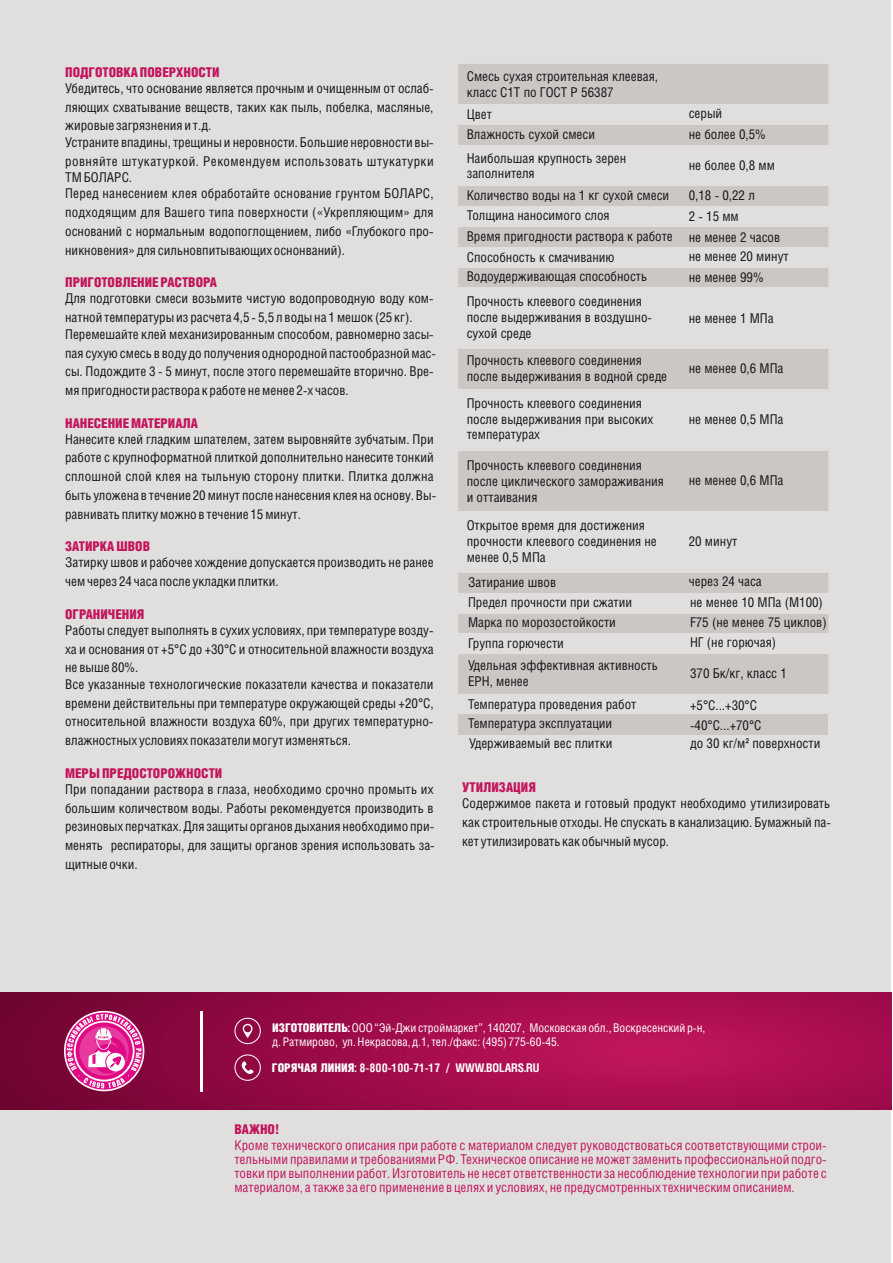
<style>
.page{position:relative;width:893px;height:1263px;background:#fff}
.page>*{position:absolute;margin:0;border:0;box-sizing:border-box;transform-origin:0 0}
.t1{font:13.5px/18.9px "Helios Cond C";color:#151616}
.t2{font:13.5px/14.1px "Helios Cond C";color:#c3155c;text-align:justify}
.t3{font:13.5px "Helios Cond Black C";color:#c3155c}
.t4{font:13.5px/18.9px "Helios Cond C";letter-spacing:.02em;color:#151616}
.t5{font:12px/14.5px "Helios Cond C";color:#fff}
.t6{font:700 12px "Helios Cond C";color:#fff}
.s1{font-family:"Arial Narrow"}
.s2{font-family:"Helios Cond Black C"}
.s3{font-weight:700}
.s4{font-family:"Helios Cond Black C";font-weight:400}
</style>
<div class="page">
<div style="left:0;top:0;width:891px;height:1263px;background:#e0dfde"></div>
<svg style="left:0;top:992px;width:891px;height:117px;background:#9e0b49"></svg>
<hr style="left:200px;top:1011px;width:2px;height:81px;background:#fff">
<svg style="left:234px;top:1018px;width:27px;height:26px"></svg>
<svg style="left:234px;top:1054px;width:27px;height:27px"></svg>
<svg style="left:64px;top:1011px;width:80px;height:80px"></svg>
<svg style="left:67px;top:1014px;width:75px;height:74px;background:#de5ba5"></svg>
<div style="left:458px;top:654px;width:370px;height:40px;background:#ccc6c4"></div>
<div style="left:458px;top:614px;width:370px;height:19px;background:#ccc6c4"></div>
<div style="left:458px;top:573px;width:370px;height:20px;background:#ccc6c4"></div>
<div style="left:458px;top:451px;width:370px;height:60px;background:#ccc6c4"></div>
<div style="left:458px;top:349px;width:370px;height:40px;background:#ccc6c4"></div>
<div style="left:458px;top:268px;width:370px;height:19px;background:#ccc6c4"></div>
<div style="left:458px;top:227px;width:370px;height:20px;background:#ccc6c4"></div>
<div style="left:458px;top:186px;width:370px;height:20px;background:#ccc6c4"></div>
<div style="left:458px;top:125px;width:370px;height:20px;background:#ccc6c4"></div>
<div style="left:458px;top:64px;width:370px;height:40px;background:#ccc6c4"></div>
<div style="left:458px;top:714px;width:370px;height:21px;background:#ccc6c4"></div>
<p class="t3" style="left:65px;top:66px;width:156px">ПОДГОТОВКА ПОВЕРХНОСТИ</p>
<p class="t1" style="left:65px;top:79px;width:370px;text-align:justify">Убедитесь, что основание является прочным и очищенным от ослаб&shy;ляющих схватывание веществ, таких как пыль, побелка, масляные, жировые загрязнения и т.д.</p>
<p class="t4" style="left:65px;top:133px;width:370px">Устраните впадины, трещины и неровности. Большие неровности вы&shy;ровняйте штукатуркой. Рекомендуем использовать штукатурки</p>
<p class="t1" style="left:65px;top:170px;width:370px;line-height:16.4px">ТМ БОЛАРС.<br>Перед нанесением клея обработайте основание грунтом БОЛАРС,</p>
<p class="t1" style="left:65px;top:204px;width:370px;text-align:justify">подходящим для Вашего типа поверхности («Укрепляющим» для оснований с нормальным водопоглощением, либо «Глубокого про&shy;никновения» для сильновпитывающих оснонваний).</p>
<p class="t3" style="left:65px;top:276px;width:153px">ПРИГОТОВЛЕНИЕ РАСТВОРА</p>
<p class="t1" style="left:65px;top:290px;width:370px">Для подготовки смеси возьмите чистую водопроводную воду ком&shy;натной температуры из расчета 4,5 - 5,5 л воды на 1 мешок (25 кг).</p>
<p class="t1" style="left:65px;top:325px;width:372px">Перемешайте клей механизированным способом, равномерно засы&shy;пая сухую смесь в воду до получения однородной пастообразной мас&shy;сы. Подождите 3 - 5 минут, после этого перемешайте вторично. Вре&shy;мя пригодности раствора к работе не менее 2-х часов.</p>
<p class="t3" style="left:65px;top:416px;width:134px">НАНЕСЕНИЕ МАТЕРИАЛА</p>
<p class="t1" style="left:65px;top:430px;width:373px">Нанесите клей гладким шпателем, затем выровняйте зубчатым. При работе с крупноформатной плиткой дополнительно нанесите тонкий сплошной слой клея на тыльную сторону плитки. Плитка должна быть уложена в течение 20 минут после нанесения клея на основу. Вы&shy;равнивать плитку можно в течение 15 минут.</p>
<p class="t3" style="left:65px;top:540px;width:87px">ЗАТИРКА ШВОВ</p>
<p class="t1" style="left:65px;top:554px;width:370px">Затирку швов и рабочее хождение допускается производить не ранее чем через 24 часа после укладки плитки.</p>
<p class="t3" style="left:65px;top:608px;width:81px">ОГРАНИЧЕНИЯ</p>
<p class="t1" style="left:65px;top:621px;width:370px;text-align:justify">Работы следует выполнять в сухих условиях, при температуре возду&shy;ха и основания от +5°C до +30°C и относительной влажности воздуха не выше 80%.</p>
<p class="t1" style="left:65px;top:675px;width:370px;text-align:justify">Все указанные технологические показатели качества и показатели времени действительны при температуре окружающей среды +20°С, относительной влажности воздуха 60%, при других температурно&shy;влажностных условиях показатели могут изменяться.</p>
<p class="t3" style="left:65px;top:767px;width:159px">МЕРЫ ПРЕДОСТОРОЖНОСТИ</p>
<p class="t1" style="left:65px;top:780px;width:371px;text-align:justify">При попадании раствора в глаза, необходимо срочно промыть их большим количеством воды. Работы рекомендуется производить в резиновых перчатках. Для защиты органов дыхания необходимо при&shy;менять респираторы, для защиты органов зрения использовать за&shy;щитные очки.</p>
<p class="t3" style="left:462px;top:781px;width:75px">УТИЛИЗАЦИЯ</p>
<p class="t1" style="left:467px;top:69px;width:193px;line-height:15.8px">Смесь сухая строительная клеевая, класс С1Т по ГОСТ Р 56387</p>
<p class="t1" style="left:467px;top:104px;width:130px;line-height:20.2px">Цвет<br>Влажность сухой смеси</p>
<p class="t1" style="left:467px;top:151px;width:161px;line-height:15.8px">Наибольшая крупность зерен заполнителя</p>
<p class="t1" style="left:467px;top:186px;width:208px;line-height:20.4px">Количество воды на 1 кг сухой смеси<br>Толщина наносимого слоя<br>Время пригодности раствора к работе</p>
<p class="t1" style="left:467px;top:249px;width:182px">Способность к смачиванию<br>Водоудерживающая способность</p>
<p class="t1" style="left:689px;top:104px;width:79px;line-height:20.7px">серый<br>не более 0,5%</p>
<p class="t1" style="left:689px;top:156px;width:88px">не более 0,8 мм</p>
<p class="t1" style="left:689px;top:186px;width:101px;line-height:20.2px">0,18 - 0,22 л<br>2 - 15 мм<br>не менее 2 часов не менее 20 минут</p>
<p class="t1" style="left:689px;top:269px;width:77px">не менее 99%</p>
<p class="t1" style="left:689px;top:310px;width:86px">не менее 1 МПа</p>
<p class="t1" style="left:689px;top:360px;width:96px">не менее 0,6 МПа</p>
<p class="t1" style="left:689px;top:411px;width:96px">не менее 0,5 МПа</p>
<p class="t1" style="left:467px;top:294px;width:187px;line-height:15.8px">Прочность клеевого соединения после выдерживания в воздушно&shy;сухой среде</p>
<p class="t1" style="left:467px;top:353px;width:202px;line-height:15.8px">Прочность клеевого соединения после выдерживания в водной среде</p>
<p class="t1" style="left:467px;top:396px;width:188px;line-height:15.8px">Прочность клеевого соединения после выдерживания при высоких температурах</p>
<p class="t1" style="left:467px;top:458px;width:199px;line-height:15.8px">Прочность клеевого соединения после циклического замораживания и оттаивания</p>
<p class="t1" style="left:467px;top:518px;width:192px;line-height:15.8px">Открытое время для достижения прочности клеевого соединения не менее 0,5 МПа</p>
<p class="t1" style="left:468px;top:572px;width:166px;line-height:20.2px">Затирание швов<br>Предел прочности при сжатии<br>Марка по морозостойкости<br>Группа горючести</p>
<p class="t1" style="left:689px;top:472px;width:96px">не менее 0,6 МПа</p>
<p class="t1" style="left:689px;top:532px;width:50px">20 минут</p>
<p class="t1" style="left:689px;top:572px;width:139px;line-height:20.2px">через 24 часа<br>не менее 10 МПа (М100)<br>F75 (не менее 75 циклов)<br>НГ (не горючая)</p>
<p class="t1" style="left:690px;top:665px;width:98px">370 Бк/кг, класс 1</p>
<p class="t1" style="left:690px;top:696px;width:69px">+5°С...+30°С</p>
<p class="t1" style="left:468px;top:659px;width:191px;line-height:15.8px">Удельная эффективная активность<br>ЕРН, менее</p>
<p class="t1" style="left:468px;top:695px;width:170px;line-height:20px">Температура проведения работ<br>Температура эксплуатации<br>Удерживаемый вес плитки</p>
<p class="t1" style="left:690px;top:716px;width:73px">-40°С...+70°С</p>
<p class="t1" style="left:690px;top:735px;width:132px">до 30 кг/м<span class="s1">²</span> поверхности</p>
<p class="t1" style="left:462px;top:795px;width:370px;text-align:justify">Содержимое пакета и готовый продукт необходимо утилизировать как строительные отходы. Не спускать в канализацию. Бумажный па&shy;кет утилизировать как обычный мусор.</p>
<p class="t5" style="left:272px;top:1021px;width:435px"><span class="s2">ИЗГОТОВИТЕЛЬ</span><span class="s3">:</span>ООО “Эй-Джи строймаркет”, 140207, Московская обл., Воскресенский р-н, д. Ратмирово, ул. Некрасова, д.1, тел./факс: (495) 775-60-45.</p>
<p class="t6" style="left:272px;top:1062px;width:269px"><span class="s4">ГОРЯЧАЯ ЛИНИЯ</span>: 8-800-100-71-17 / WWW.BOLARS.RU</p>
<p class="t3" style="left:234px;top:1123px;width:47px">ВАЖНО!</p>
<p class="t2" style="left:234px;top:1139px;width:594px">Кроме технического описания при работе с материалом следует руководствоваться соответствующими строи&shy;тельными правилами и требованиями РФ. Техническое описание не может заменить профессиональной подго&shy;товки при выполнении работ. Изготовитель не несет ответственности за несоблюдение технологии при работе с материалом, а также за его применение в целях и условиях, не предусмотренных техническим описанием.</p>
</div>
